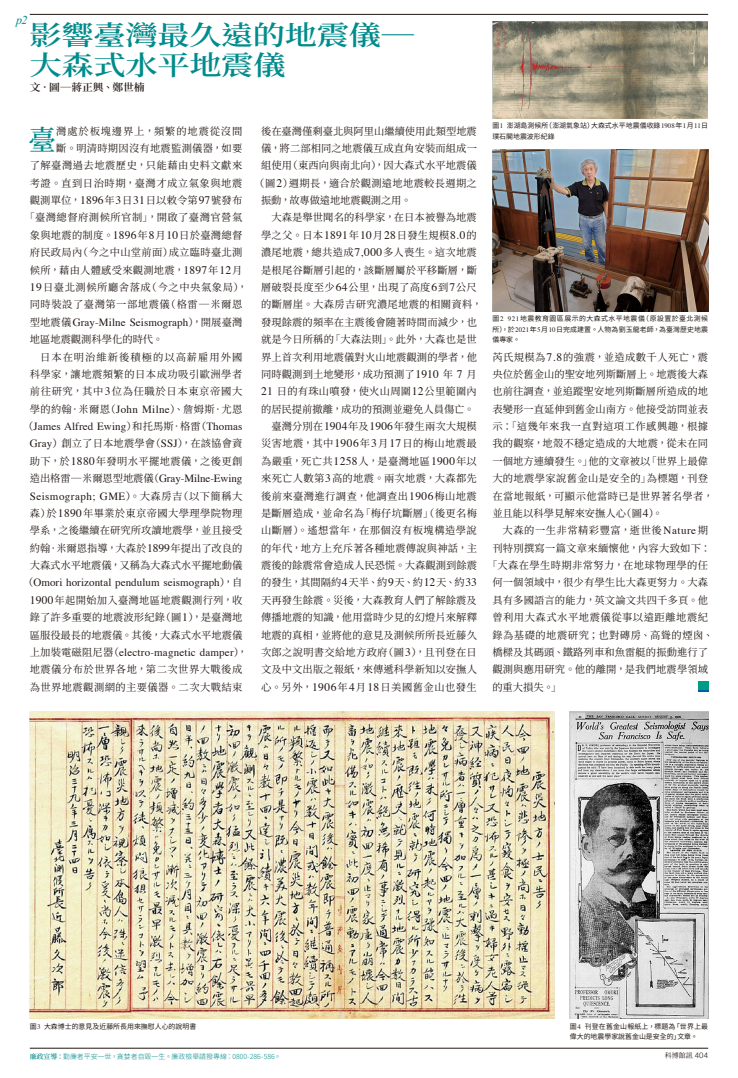
<style>
.page{position:relative;width:738px;height:1078px;background:#fff}
.page>*{position:absolute;margin:0;border:0;box-sizing:border-box;transform-origin:0 0}
.館訊Copy-後0pt-caps{font:500 27.6px "Noto Serif CJ Ktc";color:#008b8c}
.館訊HL{font:600 26.9px "Noto Serif CJ Ktc";letter-spacing:-.015em;color:#008b8c;scale:1.2 1}
.t1{font:italic 12px "Times New Roman";color:#008b8c}
.館訊Copy-3_5mm-後0pt{font:11px "Times";letter-spacing:.01em;color:#221815}
.館訊Copy-3_5mm-後0pt-2{font:11px/17.4px "Times";letter-spacing:.04em;color:#221815}
.館訊Copy-後0pt-caps-2{font:11px "Times";letter-spacing:.01em;color:#221815}
.館訊Copy-3_5mm-後0pt-3{font:10.3px/17.4px "Noto Serif CJ Ktc";letter-spacing:.015em;color:#221815;text-align:justify}
.館訊Copy-後0pt-caps-3{font:10.3px "Noto Serif CJ Ktc";letter-spacing:.045em;color:#221815}
.館訊Copy-後0pt-caps-4{font:10.3px "Noto Serif CJ Ktc";letter-spacing:.025em;color:#221815}
.館訊Copy-3_5mm-後0pt-4{font:10.3px "Noto Serif CJ Ktc";letter-spacing:.05em;color:#221815}
.館訊Copy-3_5mm-後0pt-5{font:10.3px/17.4px "Noto Serif CJ Ktc";letter-spacing:.045em;color:#221815}
.館訊Copy-後0pt-caps-5{font:10.3px "Noto Serif CJ Ktc";letter-spacing:.015em;color:#221815}
.館訊Copy-3_5mm-後0pt-6{font:10.3px "Noto Serif CJ Ktc";letter-spacing:.035em;color:#221815}
.館訊Copy-後0pt-caps-6{font:10.3px "Noto Serif CJ Ktc";letter-spacing:.08em;color:#221815}
.館訊Copy-3_5mm-後0pt-7{font:10.3px "Noto Serif CJ Ktc";letter-spacing:-.01em;color:#221815}
.館訊Copy-後0pt-caps-7{font:10.3px "Noto Serif CJ Ktc";color:#221815}
.館訊Copy-Author{font:600 10.3px "Noto Serif CJ Ktc";letter-spacing:-.01em;color:#221815;scale:1.05 1}
.t2{font:7px "Noto Serif CJ Ktc";color:#221815}
.館訊-圖說-齊尾{font:6.9px/10.3px "Noto Sans CJ Ktc";letter-spacing:.005em;color:#221815}
.Copy-政宣{font:300 6.9px "Noto Sans CJ Ktc";color:#008b8c}
.s1{font-family:"Times";font-size:11.5px}
.s2{font-family:"Noto Serif CJ Ktc";font-size:10.3px}
.s3{font-family:"Times";font-size:11px}
.s4{font-family:"Times"}
.s5{font-family:"Noto Serif CJ Ktc";font-weight:600}
.s6{font-family:"Helvetica";font-weight:300;font-size:7.8px}
</style>
<div class="page">
<hr style="left:30px;top:1047px;width:677px;height:1px;background:#221815">
<hr style="left:30px;top:14px;width:677px;height:1px;background:#221815">
<div style="left:697px;top:681px;width:10px;height:10px;background:#009d85"></div>
<img style="left:569px;top:711px;width:138px;height:307px">
<img style="left:30px;top:711px;width:524px;height:307px">
<img style="left:492px;top:150px;width:215px;height:161px">
<img style="left:492px;top:21px;width:215px;height:98px">
<p class="t1" style="left:16px;top:12px;width:13px">p2</p>
<p class="館訊HL" style="left:30px;top:20px;width:322px">影響臺灣最久遠的地震儀―</p>
<p class="館訊HL" style="left:30px;top:50px;width:215px">大森式水平地震儀</p>
<p class="館訊Copy-Author" style="left:30px;top:82px;width:111px">文．圖―蔣正興、鄭世楠</p>
<p class="館訊Copy-後0pt-caps" style="left:29px;top:124px;width:29px">臺</p>
<p class="館訊Copy-後0pt-caps-6" style="left:56px;top:125px;width:187px">灣處於板塊邊界上，頻繁的地震從沒間</p>
<p class="館訊Copy-後0pt-caps-4" style="left:56px;top:142px;width:187px">斷。明清時期因沒有地震監測儀器，如要</p>
<p class="館訊Copy-後0pt-caps-3" style="left:30px;top:160px;width:214px">了解臺灣過去地震歷史，只能藉由史料文獻來</p>
<p class="館訊Copy-後0pt-caps-3" style="left:30px;top:177px;width:214px">考證。直到日治時期，臺灣才成立氣象與地震</p>
<p class="館訊Copy-後0pt-caps-5" style="left:30px;top:194px;width:214px">觀測單位，<span class="s1">1896</span>年<span class="s1">3</span>日<span class="s1">31</span>日以敕令第<span class="s1">97</span>號發布</p>
<p class="館訊Copy-後0pt-caps-3" style="left:25px;top:212px;width:219px">「臺灣總督府測候所官制」，開啟了臺灣官營氣</p>
<p class="館訊Copy-後0pt-caps-4" style="left:30px;top:229px;width:214px">象與地震的制度。<span class="s1">1896</span>年<span class="s1">8</span>月<span class="s1">10</span>日於臺灣總督</p>
<p class="館訊Copy-後0pt-caps-4" style="left:30px;top:246px;width:214px">府民政局內（今之中山堂前面）成立臨時臺北測</p>
<p class="館訊Copy-後0pt-caps-4" style="left:30px;top:264px;width:214px">候所，藉由人體感受來觀測地震，<span class="s1">1897</span>年<span class="s1">12</span>月</p>
<p class="館訊Copy-後0pt-caps-3" style="left:30px;top:281px;width:219px"><span class="s1">19</span>日臺北測候所廳舍落成（今之中央氣象局），</p>
<p class="館訊Copy-後0pt-caps-3" style="left:30px;top:299px;width:214px">同時裝設了臺灣第一部地震儀（格雷―米爾恩</p>
<p class="館訊Copy-後0pt-caps-2" style="left:30px;top:312px;width:214px"><span class="s2">型地震儀</span>Gray-Milne Seismograph<span class="s2">），開展臺灣</span></p>
<p class="館訊Copy-後0pt-caps-7" style="left:30px;top:333px;width:135px">地區地震觀測科學化的時代。</p>
<p class="館訊Copy-3_5mm-後0pt-3" style="left:30px;top:348px;width:214px;text-indent:10px">日本在明治維新後積極的以高薪雇用外國科學家，讓地震頻繁的日本成功吸引歐洲學者前往研究，其中<span class="s1">3</span>位為任職於日本東京帝國大學的約翰．米爾恩（<span class="s3">John Milne</span>）、詹姆斯．尤恩</p>
<p class="館訊Copy-3_5mm-後0pt" style="left:23px;top:416px;width:221px"><span class="s2">（</span>James Alfred Ewing<span class="s2">）和托馬斯．格雷（</span>Thomas</p>
<p class="館訊Copy-3_5mm-後0pt-3" style="left:30px;top:435px;width:214px"><span class="s3">Gray</span>）創立了日本地震學會（<span class="s3">SSJ</span>），在該協會資助下，於<span class="s1">1880</span>年發明水平擺地震儀，之後更創</p>
<p class="館訊Copy-3_5mm-後0pt-2" style="left:30px;top:468px;width:214px"><span class="s2">造出格雷―米爾恩型地震儀（</span>Gray-Milne-Ewing<br>Seismograph; GME<span class="s2">）。大森房吉（以下簡稱大</span></p>
<p class="館訊Copy-3_5mm-後0pt-3" style="left:30px;top:504px;width:214px">森）於<span class="s1">1890</span>年畢業於東京帝國大學理學院物理學系，之後繼續在研究所攻讀地震學，並且接受約翰．米爾恩指導，大森於<span class="s1">1899</span>年提出了改良的大森式水平地震儀，又稱為大森式水平擺地動儀</p>
<p class="館訊Copy-3_5mm-後0pt" style="left:23px;top:572px;width:221px"><span class="s2">（</span>Omori horizontal pendulum seismograph<span class="s2">），自</span></p>
<p class="館訊Copy-3_5mm-後0pt-3" style="left:30px;top:591px;width:214px"><span class="s1">1900</span>年起開始加入臺灣地區地震觀測行列，收錄了許多重要的地震波形紀錄（圖<span class="s1">1</span>），是臺灣地區服役最長的地震儀。其後，大森式水平地震儀</p>
<p class="館訊Copy-3_5mm-後0pt" style="left:30px;top:641px;width:219px"><span class="s2">上加裝電磁阻尼器（</span>electro-magnetic damper<span class="s2">），</span></p>
<p class="館訊Copy-3_5mm-後0pt-5" style="left:30px;top:661px;width:214px">地震儀分布於世界各地，第二次世界大戰後成為世界地震觀測網的主要儀器。二次大戰結束</p>
<p class="館訊Copy-3_5mm-後0pt-3" style="left:261px;top:122px;width:217px">後在臺灣僅剩臺北與阿里山繼續使用此類型地震</p>
<p class="館訊Copy-3_5mm-後0pt-3" style="left:261px;top:140px;width:217px">儀，將二部相同之地震儀互成直角安裝而組成一</p>
<p class="館訊Copy-3_5mm-後0pt-3" style="left:261px;top:157px;width:217px">組使用（東西向與南北向），因大森式水平地震儀</p>
<p class="館訊Copy-3_5mm-後0pt-3" style="left:254px;top:174px;width:224px">（圖<span class="s1">2</span>）週期長，適合於觀測遠地地震較長週期之</p>
<p class="館訊Copy-3_5mm-後0pt-7" style="left:261px;top:194px;width:152px">振動，故專做遠地地震觀測之用。</p>
<p class="館訊Copy-3_5mm-後0pt-3" style="left:261px;top:209px;width:222px;text-align:left;text-indent:10px">大森是舉世聞名的科學家，在日本被譽為地震學之父。日本<span class="s1">1891</span>年<span class="s1">10</span>月<span class="s1">28</span>日發生規模<span class="s1">8</span><span class="s3">.</span><span class="s1">0</span>的濃尾地震，總共造成<span class="s1">7</span><span class="s3">,</span><span class="s1">000</span>多人喪生。這次地震是根尾谷斷層引起的，該斷層屬於平移斷層，斷層破裂長度至少<span class="s1">64</span>公里，出現了高度<span class="s1">6</span>到<span class="s1">7</span>公尺的斷層崖。大森房吉研究濃尾地震的相關資料，發現餘震的頻率在主震後會隨著時間而減少，也就是今日所稱的「大森法則」。此外，大森也是世界上首次利用地震儀對火山地震觀測的學者，他同時觀測到土地變形，成功預測了<span class="s1">1910</span> 年 <span class="s1">7</span> 月<br><span class="s1">21</span> 日的有珠山噴發，使火山周圍<span class="s1">12</span>公里範圍內的居民提前撤離，成功的預測並避免人員傷亡。</p>
<p class="館訊Copy-3_5mm-後0pt-3" style="left:261px;top:417px;width:217px;text-indent:10px">臺灣分別在<span class="s1">1904</span>年及<span class="s1">1906</span>年發生兩次大規模災害地震，其中<span class="s1">1906</span>年<span class="s1">3</span>月<span class="s1">17</span>日的梅山地震最為嚴重，死亡共<span class="s1">1258</span>人，是臺灣地區<span class="s1">1900</span>年以來死亡人數第<span class="s1">3</span>高的地震。兩次地震，大森都先後前來臺灣進行調查，他調查出<span class="s1">1906</span>梅山地震是斷層造成，並命名為「梅仔坑斷層」（後更名梅山斷層）。遙想當年，在那個沒有板塊構造學說的年代，地方上充斥著各種地震傳說與神話，主震後的餘震常會造成人民恐慌。大森觀測到餘震的發生，其間隔約<span class="s1">4</span>天半、約<span class="s1">9</span>天、約<span class="s1">12</span>天、約<span class="s1">33</span>天再發生餘震。災後，大森教育人們了解餘震及傳播地震的知識，他用當時少見的幻燈片來解釋地震的真相，並將他的意見及測候所所長近藤久次郎之說明書交給地方政府（圖<span class="s1">3</span>），且刊登在日文及中文出版之報紙，來傳遞科學新知以安撫人心。另外，<span class="s1">1906</span>年<span class="s1">4</span>月<span class="s1">18</span>日美國舊金山也發生</p>
<p class="館訊-圖說-齊尾" style="left:492px;top:121px;width:217px">圖<span class="s4">1</span> 澎湖島測候所（澎湖氣象站）大森式水平地震儀收錄<span class="s4">1908</span>年<span class="s4">1</span>月<span class="s4">11</span>日璞石閣地震波形紀錄</p>
<p class="館訊-圖說-齊尾" style="left:492px;top:314px;width:217px;text-align:justify">圖<span class="s4">2 921</span>地震教育園區展示的大森式水平地震儀（原設置於臺北測候所），於<span class="s4">2021</span>年<span class="s4">5</span>月<span class="s4">10</span>日完成建置。人物為劉玉龍老師，為臺灣歷史地震儀專家。</p>
<p class="館訊Copy-3_5mm-後0pt-3" style="left:492px;top:348px;width:222px;text-align:left">芮氏規模為<span class="s1">7</span><span class="s3">.</span><span class="s1">8</span>的強震，並造成數千人死亡，震央位於舊金山的聖安地列斯斷層上。地震後大森也前往調查，並追蹤聖安地列斯斷層所造成的地表變形一直延伸到舊金山南方。他接受訪問並表示：「這幾年來我一直對這項工作感興趣，根據我的觀察，地殼不穩定造成的大地震，從未在同一個地方連續發生。」他的文章被以「世界上最偉大的地震學家說舊金山是安全的」為標題，刊登在當地報紙，可顯示他當時已是世界著名學者，並且能以科學見解來安撫人心（圖<span class="s1">4</span>）。</p>
<p class="館訊Copy-3_5mm-後0pt-4" style="left:502px;top:524px;width:207px">大森的一生非常精彩豐富，逝世後 <span class="s3">Nature</span> 期</p>
<p class="館訊Copy-3_5mm-後0pt-3" style="left:492px;top:539px;width:220px">刊特別撰寫一篇文章來緬懷他，內容大致如下：</p>
<p class="館訊Copy-3_5mm-後0pt-6" style="left:487px;top:559px;width:222px">「大森在學生時期非常努力，在地球物理學的任</p>
<p class="館訊Copy-3_5mm-後0pt-3" style="left:492px;top:574px;width:217px">何一個領域中，很少有學生比大森更努力。大森</p>
<p class="館訊Copy-3_5mm-後0pt-3" style="left:492px;top:591px;width:217px">具有多國語言的能力，英文論文共四千多頁。他</p>
<p class="館訊Copy-3_5mm-後0pt-4" style="left:492px;top:611px;width:217px">曾利用大森式水平地震儀從事以遠距離地震紀</p>
<p class="館訊Copy-3_5mm-後0pt-4" style="left:492px;top:628px;width:222px">錄為基礎的地震研究；也對磚房、高聳的煙囪、</p>
<p class="館訊Copy-3_5mm-後0pt-3" style="left:492px;top:643px;width:217px">橋樑及其碼頭、鐵路列車和魚雷艇的振動進行了</p>
<p class="館訊Copy-3_5mm-後0pt-3" style="left:492px;top:661px;width:217px">觀測與應用研究。他的離開，是我們地震學領域</p>
<p class="館訊Copy-3_5mm-後0pt-3" style="left:492px;top:678px;width:71px">的重大損失。」</p>
<p class="館訊-圖說-齊尾" style="left:30px;top:1020px;width:168px">圖<span class="s4">3</span> 大森博士的意見及近藤所長用來撫慰人心的說明書</p>
<p class="Copy-政宣" style="left:30px;top:1051px;width:252px"><span class="s5">廉政宣導：</span>勤廉者平安一世，貪婪者自毀一生。廉政檢舉請撥專線：0800-286-586。</p>
<p class="館訊-圖說-齊尾" style="left:569px;top:1020px;width:140px">圖<span class="s4">4</span> 刊登在舊金山報紙上，標題為「世界上最偉大的地震學家說舊金山是安全的」文章。</p>
<p class="t2" style="left:664px;top:1051px;width:45px">科博館訊 <span class="s6">404</span></p>
</div>
